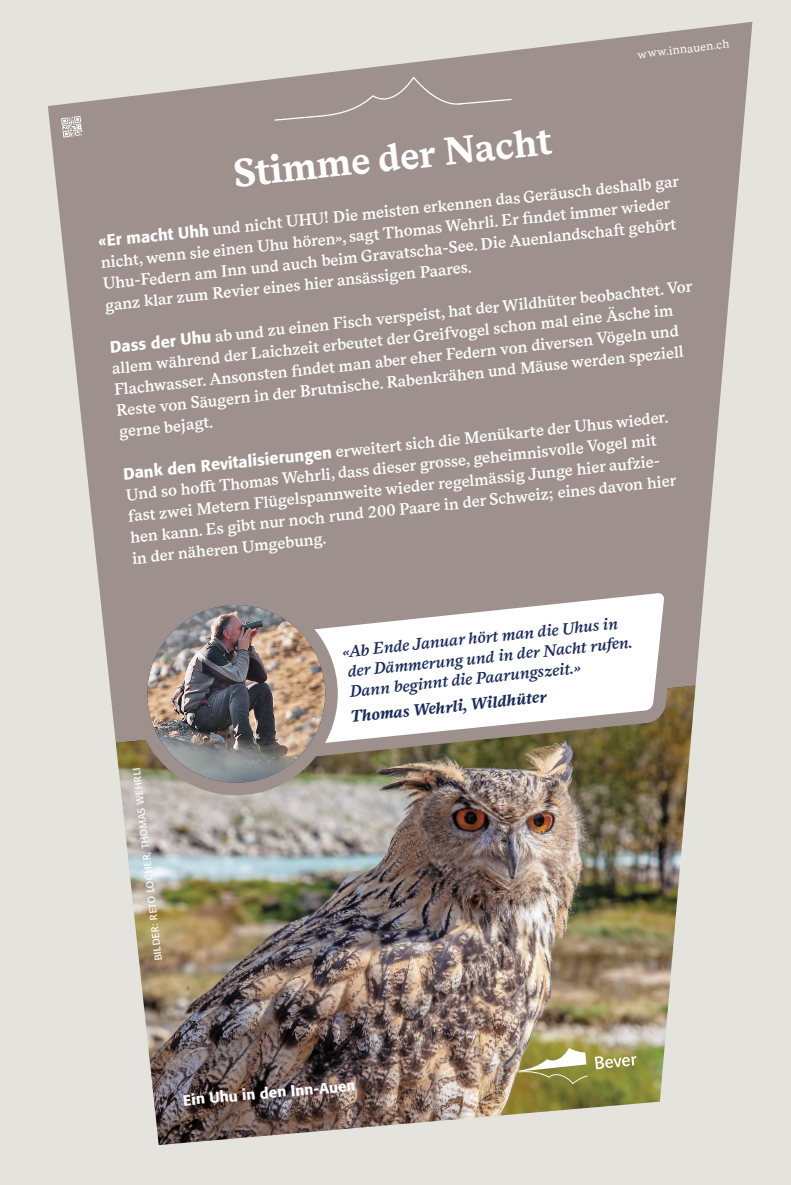
<style>
.page{position:relative;width:791px;height:1185px;background:#fff}
.page>*{position:absolute;margin:0;border:0;box-sizing:border-box;transform-origin:0 0}
.Überschrift{font:700 38.75px "Messina Serif";color:#fff}
.Lauftext{font:600 16.25px/21.2px "Messina Serif";color:#fff}
.Zitat{font:italic 600 16.25px/20px "Messina Serif";color:#1a2b5c}
.Name{font:italic 700 16.25px "Messina Serif";color:#1a2b5c}
.Bildlegende{font:500 15px "Formata";color:#fff}
.t1{font:11.88px "Messina Serif";color:#fff}
.Bildautor{font:10px "Formata";color:#fff}
.s1{font-family:"Formata";font-weight:500}
</style>
<div class="page">
<img style="left:0;top:0;width:790px;height:1185px">
<p class="t1" style="left:636px;top:46px;width:94px;rotate:-7deg">www.innauen.ch</p>
<p class="Überschrift" style="left:230px;top:145px;width:321px;rotate:-6deg">Stimme der Nacht</p>
<p class="Lauftext" style="left:97px;top:231px;width:585px;rotate:-6deg"><span class="s1">«Er macht Uhh</span> und nicht UHU! Die meisten erkennen das Geräusch deshalb gar nicht, wenn sie einen Uhu hören», sagt Thomas Wehrli. Er fi ndet immer wieder Uhu-Federn am Inn und auch beim Gravatscha-See. Die Auenlandschaft gehört ganz klar zum Revier eines hier ansässigen Paares.</p>
<p class="Lauftext" style="left:108px;top:336px;width:587px;rotate:-6deg"><span class="s1">Dass der Uhu</span> ab und zu einen Fisch verspeist, hat der Wildhüter beobachtet. Vor allem während der Laichzeit erbeutet der Greifvogel schon mal eine Äsche im Flachwasser. Ansonsten fi ndet man aber eher Federn von diversen Vögeln und Reste von Säugern in der Brutnische. Rabenkrähen und Mäuse werden speziell gerne bejagt.</p>
<p class="Lauftext" style="left:122px;top:463px;width:550px;rotate:-6deg"><span class="s1">Dank den Revitalisierungen</span> erweitert sich die Menükarte der Uhus wieder.<br>Und so hofft Thomas Wehrli, dass dieser grosse, geheimnisvolle Vogel mit fast zwei Metern Flügelspannweite wieder regelmässig Junge hier aufzie&shy;hen kann. Es gibt nur noch rund 200 Paare in der Schweiz; eines davon hier in der näheren Umgebung.</p>
<p class="Bildautor" style="left:153px;top:961px;width:196px;rotate:-97deg">BILDER: RETO LOCHER, THOMAS WEHRLI</p>
<p class="Zitat" style="left:341px;top:642px;width:291px;rotate:-6deg">«Ab Ende Januar hört man die Uhus in der Dämmerung und in der Nacht rufen.<br>Dann beginnt die Paarungszeit.»</p>
<p class="Name" style="left:349px;top:704px;width:198px;rotate:-6deg">Thomas Wehrli, Wildhüter</p>
<p class="Bildlegende" style="left:182px;top:1091px;width:174px;rotate:-5deg">Ein Uhu in den Inn-Auen</p>
</div>
